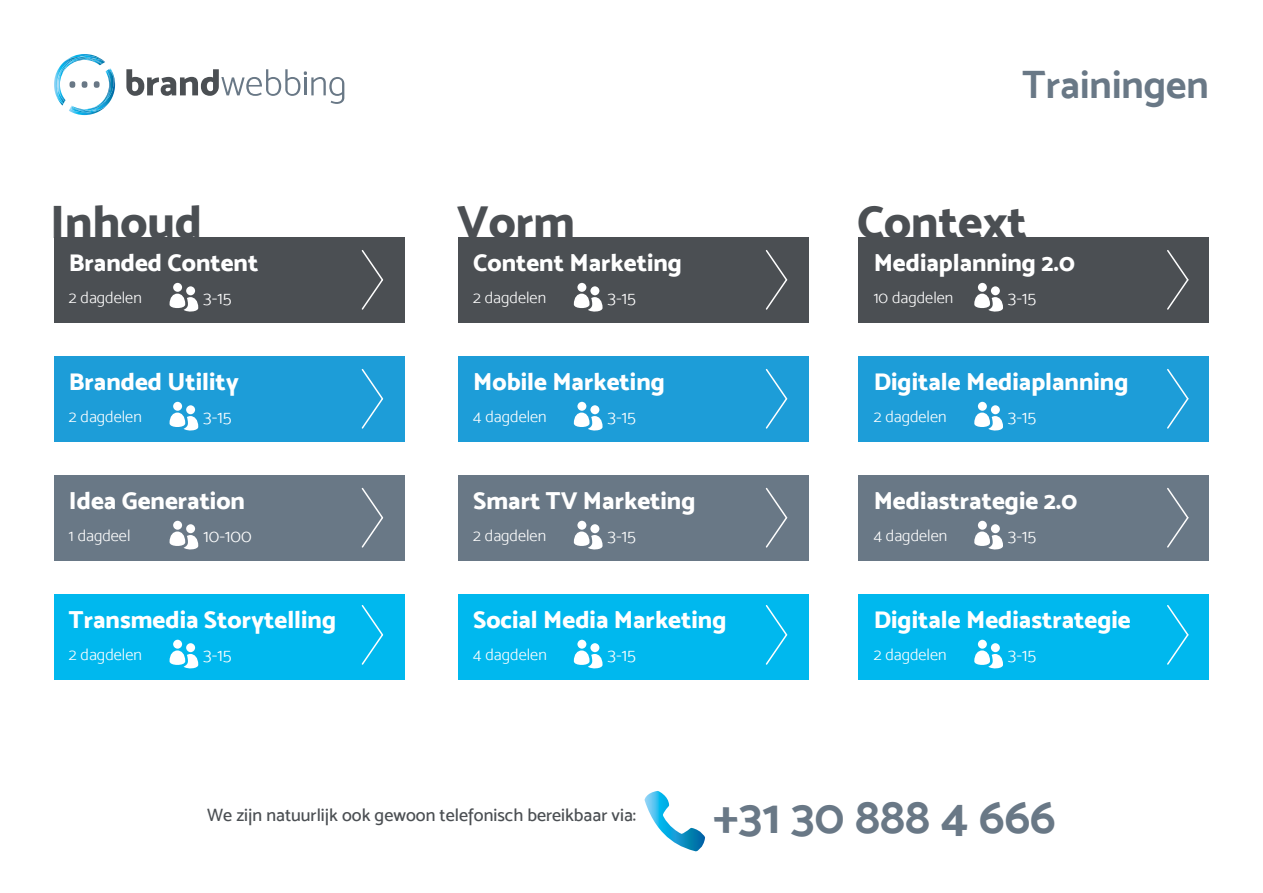
<style>
.page{position:relative;width:1263px;height:893px;background:#fff}
.page>*{position:absolute;margin:0;border:0;box-sizing:border-box;transform-origin:0 0}
.t1{font:48.6px "Mosk Bold 700";color:#697886}
.t2{font:46.65px "Mosk Extra Bold 800";color:#4b4f53}
.t3{font:39.45px "Mosk Bold 700";color:#697886}
.t4{font:24.6px "Mosk Extra Bold 800";color:#fff}
.t5{font:18px "Mosk Light 300";color:#fff}
.t6{font:18px "Mosk Medium 500";color:#4b4f53}
.t7{font:16.35px "Mosk Light 300";color:#fff}
</style>
<div class="page">
<div style="left:54px;top:237px;width:350px;height:85px;background:#4b4f53"></div>
<div style="left:859px;top:237px;width:350px;height:85px;background:#4b4f53"></div>
<div style="left:458px;top:237px;width:350px;height:85px;background:#4b4f53"></div>
<div style="left:54px;top:356px;width:350px;height:85px;background:#1d9dd8"></div>
<div style="left:859px;top:356px;width:350px;height:85px;background:#1d9dd8"></div>
<div style="left:458px;top:356px;width:350px;height:85px;background:#1d9dd8"></div>
<div style="left:54px;top:475px;width:350px;height:85px;background:#697886"></div>
<div style="left:859px;top:475px;width:350px;height:85px;background:#697886"></div>
<div style="left:458px;top:475px;width:350px;height:85px;background:#697886"></div>
<div style="left:54px;top:594px;width:350px;height:85px;background:#00b8ee"></div>
<div style="left:859px;top:594px;width:350px;height:85px;background:#00b8ee"></div>
<div style="left:458px;top:594px;width:350px;height:85px;background:#00b8ee"></div>
<svg style="left:54px;top:54px;width:61px;height:61px"></svg>
<svg style="left:126px;top:69px;width:218px;height:35px"></svg>
<div style="left:173px;top:283px;width:9px;height:9px;background:#fff;border-radius:50%"></div>
<div style="left:186px;top:286px;width:9px;height:9px;background:#fff;border-radius:50%"></div>
<svg style="left:170px;top:294px;width:28px;height:18px"></svg>
<div style="left:577px;top:283px;width:9px;height:9px;background:#fff;border-radius:50%"></div>
<div style="left:590px;top:286px;width:9px;height:9px;background:#fff;border-radius:50%"></div>
<svg style="left:574px;top:294px;width:28px;height:18px"></svg>
<div style="left:978px;top:283px;width:9px;height:9px;background:#fff;border-radius:50%"></div>
<div style="left:991px;top:286px;width:9px;height:9px;background:#fff;border-radius:50%"></div>
<svg style="left:974px;top:294px;width:29px;height:18px"></svg>
<div style="left:173px;top:402px;width:9px;height:9px;background:#fff;border-radius:50%"></div>
<div style="left:186px;top:405px;width:9px;height:9px;background:#fff;border-radius:50%"></div>
<svg style="left:170px;top:413px;width:28px;height:18px"></svg>
<div style="left:577px;top:402px;width:9px;height:9px;background:#fff;border-radius:50%"></div>
<div style="left:590px;top:405px;width:9px;height:9px;background:#fff;border-radius:50%"></div>
<svg style="left:574px;top:413px;width:28px;height:18px"></svg>
<div style="left:978px;top:402px;width:9px;height:9px;background:#fff;border-radius:50%"></div>
<div style="left:991px;top:405px;width:9px;height:9px;background:#fff;border-radius:50%"></div>
<svg style="left:974px;top:413px;width:29px;height:18px"></svg>
<div style="left:173px;top:521px;width:9px;height:9px;background:#fff;border-radius:50%"></div>
<div style="left:186px;top:524px;width:9px;height:9px;background:#fff;border-radius:50%"></div>
<svg style="left:170px;top:531px;width:28px;height:19px"></svg>
<div style="left:577px;top:521px;width:9px;height:9px;background:#fff;border-radius:50%"></div>
<div style="left:590px;top:524px;width:9px;height:9px;background:#fff;border-radius:50%"></div>
<svg style="left:574px;top:531px;width:28px;height:19px"></svg>
<div style="left:978px;top:521px;width:9px;height:9px;background:#fff;border-radius:50%"></div>
<div style="left:991px;top:524px;width:9px;height:9px;background:#fff;border-radius:50%"></div>
<svg style="left:974px;top:531px;width:29px;height:19px"></svg>
<div style="left:173px;top:640px;width:9px;height:9px;background:#fff;border-radius:50%"></div>
<div style="left:186px;top:643px;width:9px;height:9px;background:#fff;border-radius:50%"></div>
<svg style="left:170px;top:650px;width:28px;height:19px"></svg>
<div style="left:577px;top:640px;width:9px;height:9px;background:#fff;border-radius:50%"></div>
<div style="left:590px;top:643px;width:9px;height:9px;background:#fff;border-radius:50%"></div>
<svg style="left:574px;top:650px;width:28px;height:19px"></svg>
<div style="left:978px;top:640px;width:9px;height:9px;background:#fff;border-radius:50%"></div>
<div style="left:991px;top:643px;width:9px;height:9px;background:#fff;border-radius:50%"></div>
<svg style="left:974px;top:650px;width:29px;height:19px"></svg>
<svg style="left:645px;top:791px;width:60px;height:60px"></svg>
<svg style="left:361px;top:250px;width:23px;height:60px"></svg>
<svg style="left:765px;top:250px;width:23px;height:60px"></svg>
<svg style="left:1167px;top:250px;width:22px;height:60px"></svg>
<svg style="left:361px;top:369px;width:23px;height:60px"></svg>
<svg style="left:765px;top:369px;width:23px;height:60px"></svg>
<svg style="left:1167px;top:369px;width:22px;height:60px"></svg>
<svg style="left:361px;top:487px;width:23px;height:61px"></svg>
<svg style="left:765px;top:487px;width:23px;height:61px"></svg>
<svg style="left:1167px;top:488px;width:22px;height:60px"></svg>
<svg style="left:361px;top:605px;width:23px;height:60px"></svg>
<svg style="left:765px;top:605px;width:23px;height:60px"></svg>
<svg style="left:1167px;top:605px;width:22px;height:60px"></svg>
<h3 class="t3" style="left:1022px;top:61px;width:188px">Trainingen</h3>
<h2 class="t2" style="left:50px;top:193px;width:153px">Inhoud</h2>
<h2 class="t2" style="left:457px;top:193px;width:120px">Vorm</h2>
<h2 class="t2" style="left:857px;top:193px;width:172px">Context</h2>
<p class="t4" style="left:69px;top:247px;width:191px">Branded Content</p>
<p class="t4" style="left:473px;top:247px;width:210px">Content Marketing</p>
<p class="t4" style="left:874px;top:247px;width:203px">Mediaplanning 2.0</p>
<p class="t7" style="left:69px;top:288px;width:74px">2 dagdelen</p>
<p class="t7" style="left:473px;top:288px;width:74px">2 dagdelen</p>
<p class="t7" style="left:874px;top:288px;width:81px">10 dagdelen</p>
<p class="t5" style="left:204px;top:288px;width:30px">3-15</p>
<p class="t5" style="left:608px;top:288px;width:30px">3-15</p>
<p class="t5" style="left:1008px;top:288px;width:30px">3-15</p>
<p class="t4" style="left:69px;top:366px;width:171px">Branded Utility</p>
<p class="t4" style="left:473px;top:366px;width:193px">Mobile Marketing</p>
<p class="t4" style="left:874px;top:366px;width:256px">Digitale Mediaplanning</p>
<p class="t7" style="left:69px;top:407px;width:74px">2 dagdelen</p>
<p class="t7" style="left:473px;top:407px;width:75px">4 dagdelen</p>
<p class="t7" style="left:874px;top:407px;width:74px">2 dagdelen</p>
<p class="t5" style="left:204px;top:407px;width:30px">3-15</p>
<p class="t5" style="left:608px;top:407px;width:30px">3-15</p>
<p class="t5" style="left:1008px;top:407px;width:30px">3-15</p>
<p class="t4" style="left:69px;top:485px;width:178px">Idea Generation</p>
<p class="t4" style="left:473px;top:485px;width:224px">Smart TV Marketing</p>
<p class="t4" style="left:874px;top:485px;width:205px">Mediastrategie 2.0</p>
<p class="t7" style="left:69px;top:526px;width:63px">1 dagdeel</p>
<p class="t7" style="left:473px;top:526px;width:74px">2 dagdelen</p>
<p class="t7" style="left:874px;top:526px;width:75px">4 dagdelen</p>
<p class="t5" style="left:204px;top:526px;width:50px">10-100</p>
<p class="t5" style="left:608px;top:526px;width:30px">3-15</p>
<p class="t5" style="left:1008px;top:526px;width:30px">3-15</p>
<p class="t4" style="left:69px;top:604px;width:269px">Transmedia Storytelling</p>
<p class="t4" style="left:473px;top:604px;width:255px">Social Media Marketing</p>
<p class="t4" style="left:874px;top:604px;width:259px">Digitale Mediastrategie</p>
<p class="t7" style="left:69px;top:645px;width:74px">2 dagdelen</p>
<p class="t7" style="left:473px;top:645px;width:75px">4 dagdelen</p>
<p class="t7" style="left:874px;top:645px;width:74px">2 dagdelen</p>
<p class="t5" style="left:204px;top:645px;width:30px">3-15</p>
<p class="t5" style="left:608px;top:645px;width:30px">3-15</p>
<p class="t5" style="left:1008px;top:645px;width:30px">3-15</p>
<p class="t6" style="left:207px;top:804px;width:430px">We zijn natuurlijk ook gewoon telefonisch bereikbaar via:</p>
<h1 class="t1" style="left:713px;top:787px;width:344px">+31 30 888 4 666</h1>
</div>
